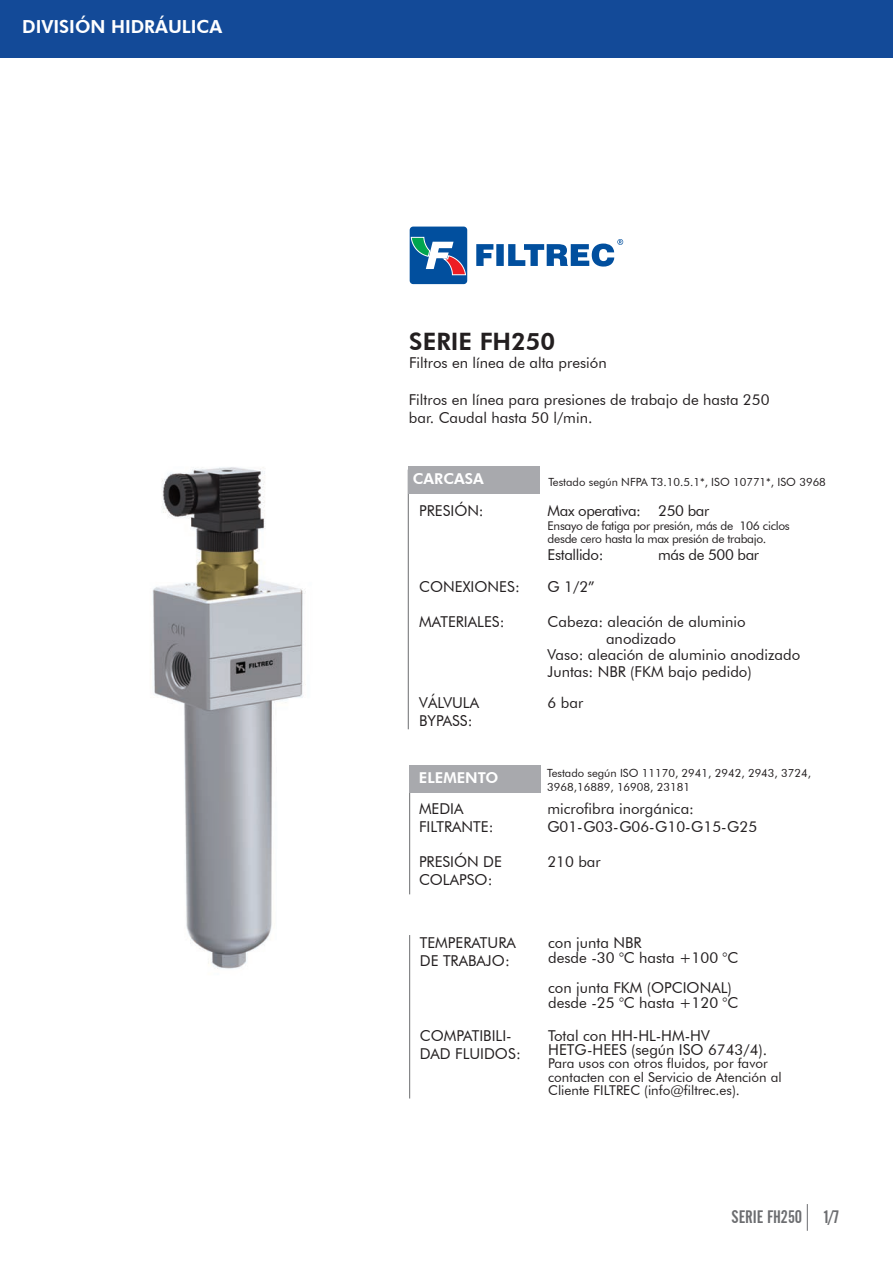
<style>
.page{position:relative;width:893px;height:1263px;background:#fff}
.page>*{position:absolute;margin:0;border:0;box-sizing:border-box;transform-origin:0 0}
.t1{font:800 24px "Futura BT";color:#231f20}
.t2{font:800 18px "Futura BT";color:#fff}
.t3{font:18px "Alternate Gothic No 2 BT";color:#6c6d70}
.t4{font:15px/18px "Futura BT";color:#231f20}
.t5{font:15px "Futura BT";letter-spacing:-.025em;color:#231f20}
.t6{font:800 15px "Futura BT";color:#fff}
.t7{font:13.5px/13.5px "Futura BT";color:#231f20}
.t8{font:12px/13.5px "Futura BT";letter-spacing:-.025em;color:#231f20}
.t9{font:11.25px/13.5px "Futura BT";color:#231f20}
</style>
<div class="page">
<img style="left:152px;top:467px;width:154px;height:502px">
<svg style="left:410px;top:227px;width:57px;height:57px"></svg>
<svg style="left:476px;top:239px;width:147px;height:28px"></svg>
<hr style="left:408px;top:470px;width:1px;height:259px;background:#6c6d70">
<div style="left:408px;top:467px;width:132px;height:27px;background:#a8a9ad"></div>
<hr style="left:409px;top:766px;width:1px;height:128px;background:#6c6d70">
<hr style="left:409px;top:935px;width:1px;height:163px;background:#6c6d70">
<div style="left:410px;top:765px;width:131px;height:27px;background:#a8a9ad"></div>
<div style="left:0;top:0;width:893px;height:57px;background:#134a98"></div>
<svg style="left:807px;top:1204px;width:1px;height:27px"></svg>
<p class="t2" style="left:22px;top:16px;width:202px">DIVISIÓN HIDRÁULICA</p>
<h1 class="t1" style="left:409px;top:327px;width:148px">SERIE FH250</h1>
<p class="t4" style="left:409px;top:354px;width:199px">Filtros en línea de alta presión</p>
<p class="t4" style="left:409px;top:390px;width:362px">Filtros en línea para presiones de trabajo de hasta 250 bar. Caudal hasta 50 l/min.</p>
<p class="t6" style="left:413px;top:470px;width:73px">CARCASA</p>
<p class="t9" style="left:549px;top:475px;width:279px">Testado según NFPA T3.10.5.1*, ISO 10771*, ISO 3968</p>
<p class="t4" style="left:419px;top:502px;width:66px">PRESIÓN:</p>
<p class="t5" style="left:548px;top:502px;width:163px">Max operativa: 250 bar</p>
<p class="t8" style="left:548px;top:519px;width:244px">Ensayo de fatiga por presión, más de 106 ciclos desde cero hasta la max presión de trabajo.</p>
<p class="t5" style="left:548px;top:546px;width:57px">Estallido:</p>
<p class="t5" style="left:658px;top:546px;width:103px">más de 500 bar</p>
<p class="t4" style="left:419px;top:578px;width:102px">CONEXIONES:</p>
<p class="t4" style="left:548px;top:578px;width:49px">G 1/2”</p>
<p class="t4" style="left:419px;top:613px;width:87px">MATERIALES:</p>
<p class="t4" style="left:548px;top:613px;width:200px">Cabeza: aleación de aluminio</p>
<p class="t4" style="left:606px;top:629px;width:71px">anodizado</p>
<p class="t4" style="left:548px;top:646px;width:254px">Vaso: aleación de aluminio anodizado</p>
<p class="t4" style="left:548px;top:662px;width:206px">Juntas: NBR (FKM bajo pedido)</p>
<p class="t4" style="left:419px;top:694px;width:61px">VÁLVULA<br>BYPASS:</p>
<p class="t4" style="left:548px;top:694px;width:37px">6 bar</p>
<p class="t6" style="left:419px;top:768px;width:81px">ELEMENTO</p>
<p class="t9" style="left:547px;top:766px;width:265px">Testado según ISO 11170, 2941, 2942, 2943, 3724,<br>3968,16889, 16908, 23181</p>
<p class="t4" style="left:419px;top:799px;width:76px">MEDIA<br>FILTRANTE:</p>
<p class="t4" style="left:547px;top:799px;width:211px">microfibra inorgánica:<br>G01-G03-G06-G10-G15-G25</p>
<p class="t4" style="left:419px;top:852px;width:84px">PRESIÓN DE<br>COLAPSO:</p>
<p class="t4" style="left:547px;top:852px;width:55px">210 bar</p>
<p class="t4" style="left:420px;top:933px;width:97px">TEMPERATURA<br>DE TRABAJO:</p>
<p class="t4" style="left:548px;top:935px;width:192px;line-height:15px">con junta NBR<br>desde -30 °C hasta +100 °C</p>
<p class="t4" style="left:548px;top:980px;width:192px;line-height:15px">con junta FKM (OPCIONAL) desde -25 °C hasta +120 °C</p>
<p class="t4" style="left:420px;top:1027px;width:102px">COMPATIBILI-<br>DAD FLUIDOS:</p>
<p class="t4" style="left:548px;top:1029px;width:221px;line-height:13.5px">Total con HH-HL-HM-HV<br>HETG-HEES (según ISO 6743/4).</p>
<p class="t7" style="left:548px;top:1057px;width:235px">Para usos con otros fluidos, por favor contacten con el Servicio de Atención al<br>Cliente FILTREC (info@filtrec.es).</p>
<p class="t3" style="left:732px;top:1206px;width:109px">SERIE FH250 1/7</p>
</div>
